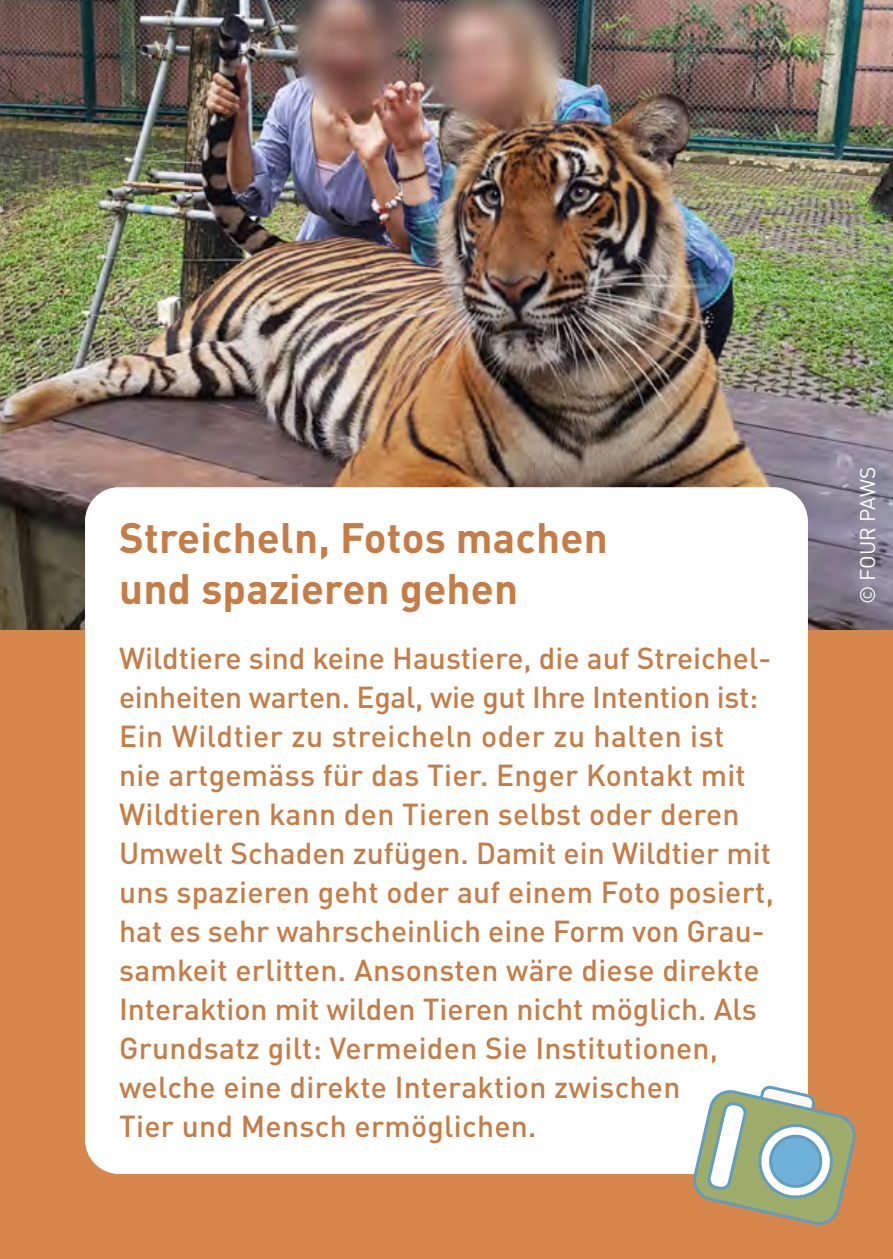
<style>
.page{position:relative;width:893px;height:1259px;background:#d8874c}
.page>*{position:absolute;margin:0;border:0;box-sizing:border-box;transform-origin:0 0}
.Headline{font:700 42px/51px "DIN Pro";letter-spacing:.005em;color:#c57c46}
.Fliesstext{font:500 30px/39px "DIN Pro";letter-spacing:.01em;color:#c57c46}
.t1{font:21px "DIN Pro";letter-spacing:-.005em;color:#fff}
</style>
<div class="page">
<img style="left:0;top:0;width:893px;height:629px">
<div style="left:85px;top:487px;width:723px;height:687px;background:#fff;border-radius:34px"></div>
<svg style="left:693px;top:1085px;width:163px;height:140px"></svg>
<p class="Headline" style="left:119px;top:510px;width:490px">Streicheln, Fotos machen und spazieren gehen</p>
<p class="Fliesstext" style="left:119px;top:636px;width:654px">Wildtiere sind keine Haustiere, die auf Streichel&shy;einheiten warten. Egal, wie gut Ihre Intention ist:<br>Ein Wildtier zu streicheln oder zu halten ist nie artgemäss für das Tier. Enger Kontakt mit Wildtieren kann den Tieren selbst oder deren Umwelt Schaden zufügen. Damit ein Wildtier mit</p>
<p class="Fliesstext" style="left:119px;top:870px;width:656px">uns spazieren geht oder auf einem Foto posiert, hat es sehr wahrscheinlich eine Form von Grau-</p>
<p class="Fliesstext" style="left:119px;top:948px;width:642px">samkeit erlitten. Ansonsten wäre diese direkte Interaktion mit wilden Tieren nicht möglich. Als Grundsatz gilt: Vermeiden Sie Institutionen, welche eine direkte Interaktion zwischen</p>
<p class="Fliesstext" style="left:119px;top:1104px;width:419px">Tier und Mensch ermöglichen.</p>
<p class="t1" style="left:851px;top:604px;width:139px;rotate:-90deg">© FOUR PAWS</p>
</div>
